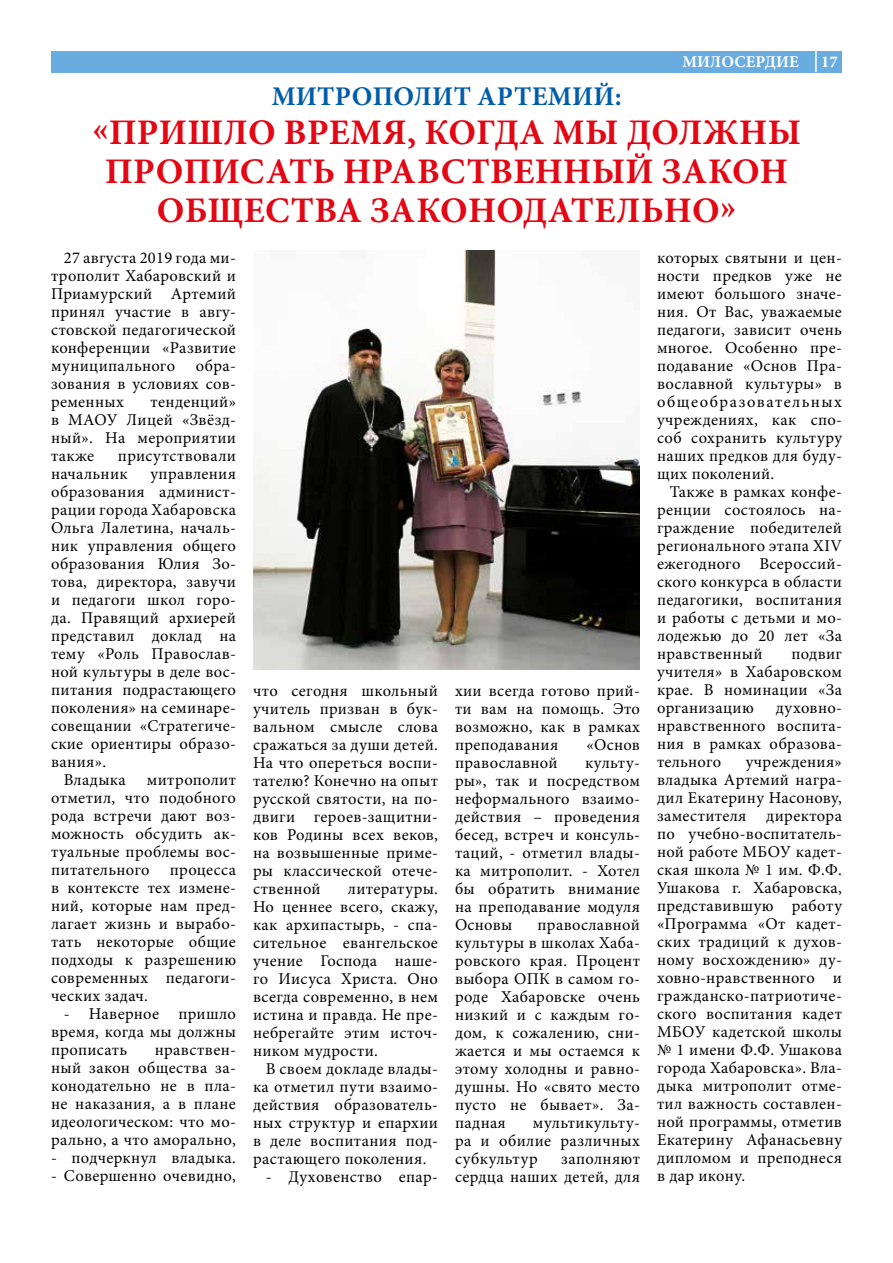
<style>
.page{position:relative;width:893px;height:1263px;background:#fff}
.page>*{position:absolute;margin:0;border:0;box-sizing:border-box;transform-origin:0 0}
.t1{font:700 36px/39px "Minion Pro";letter-spacing:.01em;color:#e30613;text-align:center}
.t2{font:700 27px "Minion Pro";letter-spacing:.01em;color:#005da9}
.t3{font:16.5px/18px "Minion Pro";letter-spacing:.02em;color:#000;text-align:justify}
.t4{font:700 16.5px "Minion Pro";letter-spacing:.01em;color:#fff}
</style>
<div class="page">
<div style="left:51px;top:51px;width:791px;height:21px;background:#69acdf"></div>
<hr style="left:815px;top:51px;width:2px;height:21px;background:#fff">
<img style="left:253px;top:251px;width:387px;height:419px">
<p class="t4" style="left:682px;top:50px;width:118px">МИЛОСЕРДИЕ</p>
<p class="t4" style="left:821px;top:50px;width:18px">17</p>
<h2 class="t2" style="left:272px;top:77px;width:351px">МИТРОПОЛИТ АРТЕМИЙ:</h2>
<h1 class="t1" style="left:92px;top:112px;width:710px">«ПРИШЛО ВРЕМЯ, КОГДА МЫ ДОЛЖНЫ<br>ПРОПИСАТЬ НРАВСТВЕННЫЙ ЗАКОН<br>ОБЩЕСТВА ЗАКОНОДАТЕЛЬНО»</h1>
<p class="t3" style="left:51px;top:249px;width:186px;text-indent:13px">27 августа 2019 года ми&shy;трополит Хабаровский и Приамурский Артемий принял участие в авгу&shy;стовской педагогической конференции «Развитие муниципального обра&shy;зования в условиях сов&shy;ременных</p>
<p class="t3" style="left:657px;top:249px;width:186px">которых святыни и цен&shy;ности предков уже не имеют большого значе&shy;ния. От Вас, уважаемые педагоги, зависит очень многое. Особенно пре&shy;подавание «Основ Пра&shy;вославной культуры» в общеобразовательных учреждениях, как спо&shy;соб сохранить культуру наших предков для буду&shy;щих поколений.</p>
<p class="t3" style="left:657px;top:483px;width:186px;text-indent:13px">Также в рамках конфе&shy;ренции состоялось на&shy;граждение победителей регионального этапа XIV ежегодного Всероссий&shy;ского конкурса в области педагогики, воспитания и работы с детьми и мо&shy;лодежью до 20 лет «За нравственный</p>
<p class="t3" style="left:51px;top:393px;width:186px;text-indent:100px">тенденций» в МАОУ Лицей «Звёзд&shy;ный». На мероприятии также</p>
<p class="t3" style="left:51px;top:447px;width:186px;text-indent:67px">присутствовали начальник</p>
<p class="t3" style="left:150px;top:465px;width:87px">управления</p>
<p class="t3" style="left:51px;top:483px;width:186px">образования админист-</p>
<p class="t3" style="left:51px;top:501px;width:186px">рации города Хабаровска</p>
<p class="t3" style="left:51px;top:519px;width:186px">Ольга Лалетина, началь-</p>
<p class="t3" style="left:51px;top:537px;width:186px">ник управления общего</p>
<p class="t3" style="left:51px;top:555px;width:186px">образования Юлия Зо-</p>
<p class="t3" style="left:51px;top:573px;width:186px">това, директора, завучи</p>
<p class="t3" style="left:51px;top:591px;width:186px">и педагоги школ горо-</p>
<p class="t3" style="left:51px;top:609px;width:186px">да. Правящий архиерей</p>
<p class="t3" style="left:51px;top:627px;width:186px">представил доклад на</p>
<p class="t3" style="left:51px;top:645px;width:186px">тему «Роль Православ-</p>
<p class="t3" style="left:51px;top:663px;width:186px">ной культуры в деле вос-</p>
<p class="t3" style="left:51px;top:681px;width:186px">питания подрастающего</p>
<p class="t3" style="left:51px;top:699px;width:186px">поколения» на семинаре-</p>
<p class="t3" style="left:51px;top:717px;width:186px">совещании «Стратегиче-</p>
<p class="t3" style="left:51px;top:735px;width:186px">ские ориентиры образо-</p>
<p class="t3" style="left:51px;top:753px;width:57px">вания».</p>
<p class="t3" style="left:64px;top:771px;width:63px">Владыка</p>
<p class="t3" style="left:657px;top:645px;width:186px;text-indent:134px">подвиг учителя» в Хабаровском крае. В номинации «За организацию</p>
<p class="t3" style="left:253px;top:681px;width:186px">что сегодня школьный учитель призван в бук&shy;вальном смысле слова сражаться за души детей.<br>На что опереться воспи&shy;тателю? Конечно на опыт русской святости, на по&shy;двиги героев-защитни&shy;ков Родины всех веков, на возвышенные приме&shy;ры классической отече&shy;ственной</p>
<p class="t3" style="left:455px;top:681px;width:186px">хии всегда готово прий&shy;ти вам на помощь. Это возможно, как в рамках преподавания</p>
<p class="t3" style="left:657px;top:699px;width:186px;text-indent:119px">духовно&shy;нравственного воспита&shy;ния в рамках образова&shy;тельного</p>
<p class="t3" style="left:586px;top:735px;width:55px">«Основ</p>
<p class="t3" style="left:455px;top:753px;width:104px">православной</p>
<p class="t3" style="left:657px;top:753px;width:186px;text-indent:89px">учреждения» владыка Артемий награ&shy;дил Екатерину Насонову, заместителя директора по учебно-воспитатель&shy;ной работе МБОУ кадет&shy;ская школа № 1 им. Ф.Ф.<br>Ушакова г. Хабаровска, представившую работу «Программа «От кадет&shy;ских традиций к духов&shy;ному восхождению» ду&shy;ховно-нравственного и гражданско-патриотиче&shy;ского воспитания кадет МБОУ кадетской школы № 1 имени Ф.Ф. Ушакова города Хабаровска». Вла&shy;дыка митрополит отме&shy;тил важность составлен&shy;ной программы, отметив Екатерину Афанасьевну дипломом и преподнеся в дар икону.</p>
<p class="t3" style="left:455px;top:753px;width:186px;text-indent:130px">культу&shy;ры», так и посредством неформального взаимо&shy;действия – проведения бесед, встреч и консуль&shy;таций, - отметил влады&shy;ка митрополит. - Хотел бы обратить внимание на преподавание модуля Основы</p>
<p class="t3" style="left:51px;top:771px;width:186px;text-indent:96px">митрополит отметил, что подобного рода встречи дают воз&shy;можность обсудить ак&shy;туальные проблемы вос&shy;питательного процесса в контексте тех измене&shy;ний, которые нам пред&shy;лагает жизнь и вырабо&shy;тать некоторые общие подходы к разрешению современных педагоги&shy;ческих задач.</p>
<p class="t3" style="left:51px;top:1005px;width:186px;text-indent:13px">- Наверное пришло время, когда мы должны прописать</p>
<p class="t3" style="left:253px;top:879px;width:186px;text-indent:95px">литературы.<br>Но ценнее всего, скажу, как архипастырь, - спа&shy;сительное евангельское учение Господа наше&shy;го Иисуса Христа. Оно всегда современно, в нем истина и правда. Не пре&shy;небрегайте этим источ&shy;ником мудрости.</p>
<p class="t3" style="left:253px;top:1059px;width:186px;text-indent:13px">В своем докладе влады&shy;ка отметил пути взаимо&shy;действия образователь&shy;ных структур и епархии в деле воспитания под&shy;растающего поколения.</p>
<p class="t3" style="left:266px;top:1167px;width:174px">- Духовенство епар-</p>
<p class="t3" style="left:455px;top:915px;width:186px;text-indent:82px">православной культуры в школах Хаба&shy;ровского края. Процент выбора ОПК в самом го&shy;роде Хабаровске очень низкий и с каждым го&shy;дом, к сожалению, сни&shy;жается и мы остаемся к этому холодны и равно&shy;душны. Но «свято место пусто не бывает». За&shy;падная</p>
<p class="t3" style="left:51px;top:1041px;width:186px;text-indent:104px">нравствен&shy;ный закон общества за&shy;конодательно не в пла&shy;не наказания, а в плане идеологическом: что мо&shy;рально, а что аморально,</p>
<p class="t3" style="left:51px;top:1149px;width:186px">- подчеркнул владыка.</p>
<p class="t3" style="left:51px;top:1167px;width:186px">- Совершенно очевидно,</p>
<p class="t3" style="left:455px;top:1113px;width:186px;text-indent:78px">мультикульту&shy;ра и обилие различных субкультур</p>
<p class="t3" style="left:455px;top:1149px;width:186px;text-align:right">заполняют<br>сердца наших детей, для</p>
</div>
